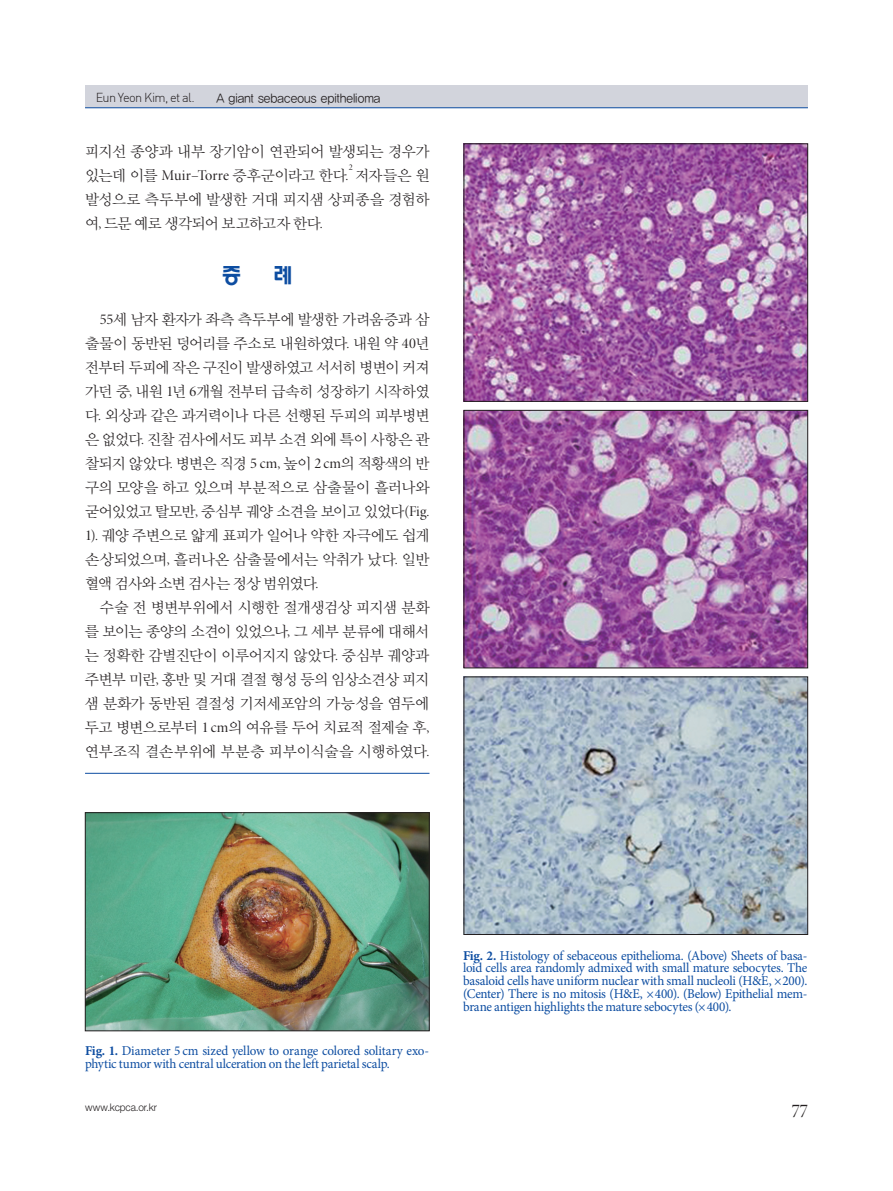
<style>
.page{position:relative;width:893px;height:1191px;background:#fff}
.page>*{position:absolute;margin:0;border:0;box-sizing:border-box;transform-origin:0 0}
.t1{font:21.75px "H Ywul B";color:#0d4da1;scale:.96 1}
.t2{font:19.5px "Minion Pro Disp";color:#231f20;scale:.96 1}
.t3{font:15px/24px "YDIY Mj O320";letter-spacing:-.025em;color:#231f20}
.t4{font:13.5px/12.8px "Minion Pro";letter-spacing:-.015em;color:#0d4da1}
.t5{font:12.75px "YDIYGO320";letter-spacing:.005em;color:#231f20;scale:.95 1}
.t6{font:300 12.75px "DIN";letter-spacing:-.05em;color:#231f20}
.t7{font:300 10.5px "Helvetica Neue";letter-spacing:-.005em;color:#231f20;scale:.96 1}
.t8{font:8.7px "Minion Pro Disp";color:#231f20}
.s1{font-family:"Minion Pro Disp"}
.s2{font-weight:700}
</style>
<div class="page">
<div style="left:85px;top:85px;width:723px;height:22px;background:#d2d4dc"></div>
<hr style="left:85px;top:107px;width:723px;height:1px;background:#0d4da1">
<img style="left:87px;top:814px;width:340px;height:215px">
<div style="left:85px;top:812px;width:344px;height:219px;border:1px solid #231f20"></div>
<img style="left:466px;top:146px;width:340px;height:253px">
<img style="left:466px;top:412px;width:340px;height:254px">
<div style="left:464px;top:410px;width:344px;height:258px;border:1px solid #231f20"></div>
<img style="left:466px;top:678px;width:340px;height:254px">
<hr style="left:85px;top:773px;width:344px;height:1px;background:#0d4da1">
<p class="t6" style="left:96px;top:90px;width:101px">Eun Yeon Kim, et al.</p>
<p class="t5" style="left:216px;top:91px;width:174px">A giant sebaceous epithelioma</p>
<p class="t3" style="left:85px;top:140px;width:346px">피지선 종양과 내부 장기암이 연관되어 발생되는 경우가 있는데 이를 <span class="s1">Muir–Torre</span> 증후군이라고 한다<span class="s1">.</span> 저자들은 원</p>
<p class="t8" style="left:349px;top:162px;width:5px">2</p>
<p class="t3" style="left:85px;top:188px;width:346px">발성으로 측두부에 발생한 거대 피지샘 상피종을 경험하 여<span class="s1">,</span> 드문 예로 생각되어 보고하고자 한다<span class="s1">.</span></p>
<h1 class="t1" style="left:221px;top:264px;width:23px">증</h1>
<h1 class="t1" style="left:272px;top:264px;width:23px">례</h1>
<p class="t3" style="left:85px;top:308px;width:346px;text-align:justify;text-indent:15px"><span class="s1">55</span>세 남자 환자가 좌측 측두부에 발생한 가려움증과 삼 출물이 동반된 덩어리를 주소로 내원하였다<span class="s1">.</span> 내원 약 <span class="s1">40</span>년 전부터 두피에 작은 구진이 발생하였고 서서히 병변이 커져 가던 중<span class="s1">,</span> 내원 <span class="s1">1</span>년 <span class="s1">6</span>개월 전부터 급속히 성장하기 시작하였 다<span class="s1">.</span> 외상과 같은 과거력이나 다른 선행된 두피의 피부병변 은 없었다<span class="s1">.</span> 진찰 검사에서도 피부 소견 외에 특이 사항은 관 찰되지 않았다<span class="s1">.</span> 병변은 직경 <span class="s1">5 cm,</span> 높이 <span class="s1">2 cm</span>의 적황색의 반 구의 모양을 하고 있으며 부분적으로 삼출물이 흘러나와 굳어있었고 탈모반<span class="s1">,</span> 중심부 궤양 소견을 보이고 있었다<span class="s1">(Fig.<br>1).</span> 궤양 주변으로 얇게 표피가 일어나 약한 자극에도 쉽게 손상되었으며<span class="s1">,</span> 흘러나온 삼출물에서는 악취가 났다<span class="s1">.</span> 일반 혈액 검사와 소변 검사는 정상 범위였다<span class="s1">.</span></p>
<p class="t3" style="left:85px;top:596px;width:346px;text-align:justify;text-indent:15px">수술 전 병변부위에서 시행한 절개생검상 피지샘 분화 를 보이는 종양의 소견이 있었으나<span class="s1">,</span> 그 세부 분류에 대해서 는 정확한 감별진단이 이루어지지 않았다<span class="s1">.</span> 중심부 궤양과 주변부 미란<span class="s1">,</span> 홍반 및 거대 결절 형성 등의 임상소견상 피지 샘 분화가 동반된 결절성 기저세포암의 가능성을 염두에 두고 병변으로부터 <span class="s1">1 cm</span>의 여유를 두어 치료적 절제술 후<span class="s1">, </span>연부조직 결손부위에 부분층 피부이식술을 시행하였다<span class="s1">.</span></p>
<p class="t4" style="left:85px;top:1044px;width:346px"><span class="s2">Fig. 1.</span> Diameter 5 cm sized yellow to orange colored solitary exo&shy;phytic tumor with central ulceration on the left parietal scalp.</p>
<p class="t7" style="left:85px;top:1100px;width:76px">www.kcpca.or.kr</p>
<p class="t4" style="left:463px;top:949px;width:346px;text-align:justify"><span class="s2">Fig. 2.</span> Histology of sebaceous epithelioma. (Above) Sheets of basa&shy;loid cells area randomly admixed with small mature sebocytes. The basaloid cells have uniform nuclear with small nucleoli (H&amp;E, ×200). (Center) There is no mitosis (H&amp;E, ×400). (Below) Epithelial mem&shy;brane antigen highlights the mature sebocytes (×400).</p>
<h2 class="t2" style="left:791px;top:1099px;width:19px">77</h2>
</div>
